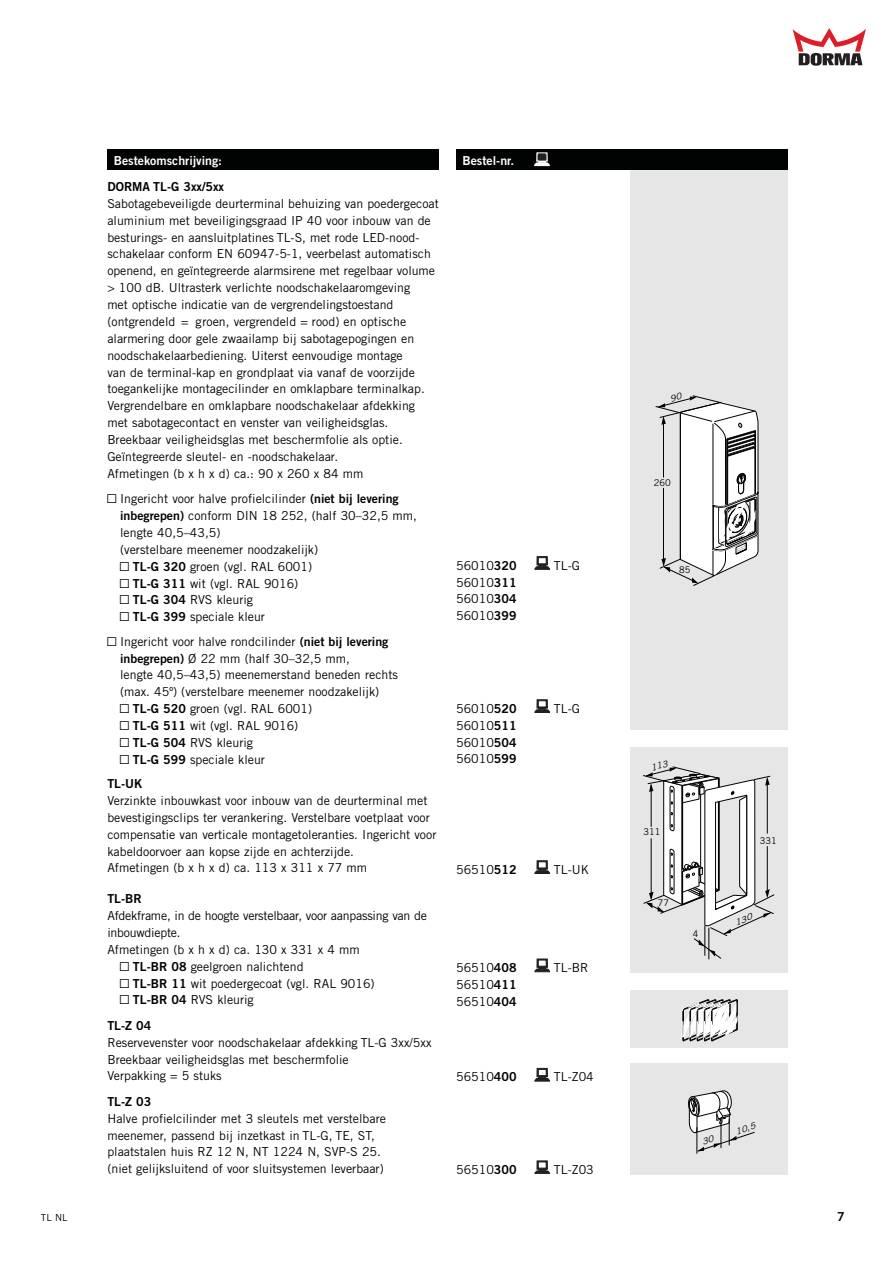
<style>
.page{position:relative;width:893px;height:1263px;background:#fff}
.page>*{position:absolute;margin:0;border:0;box-sizing:border-box;transform-origin:0 0}
.t1{font:12.45px/16.8px "Trade Gothic";color:#010202}
.t2{font:12.45px "Trade Gothic";letter-spacing:-.02em;color:#010202}
.t3{font:12.45px "Trade Gothic Bold Two";color:#010202}
.t4{font:12.45px "Trade Gothic Bold Two";color:#fff}
.t5{font:9.75px "Trade Gothic";color:#010202}
.t6{font:9.3px "Trade Gothic";color:#010202}
.t7{font:9.15px "Trade Gothic";color:#010202}
.t8{font:italic 8.55px "Trade Gothic";color:#010202;scale:1.12 1}
.s1{font-family:"AG Figures+Pi BQ"}
.s2{font-family:"Trade Gothic Bold Two"}
</style>
<div class="page">
<div style="left:630px;top:169px;width:158px;height:561px;background:#e7e6e6"></div>
<svg style="left:793px;top:28px;width:73px;height:38px"></svg>
<div style="left:107px;top:149px;width:332px;height:21px;background:#010202"></div>
<div style="left:456px;top:149px;width:332px;height:21px;background:#010202"></div>
<div style="left:630px;top:747px;width:158px;height:225px;background:#e7e6e6"></div>
<div style="left:630px;top:990px;width:158px;height:58px;background:#e7e6e6"></div>
<svg style="left:682px;top:999px;width:56px;height:43px"></svg>
<div style="left:630px;top:1064px;width:158px;height:111px;background:#e7e6e6"></div>
<svg style="left:535px;top:1161px;width:14px;height:13px"></svg>
<div style="left:538px;top:1162px;width:8px;height:6px;border:1px solid #231f20"></div>
<svg style="left:535px;top:1068px;width:14px;height:13px"></svg>
<div style="left:538px;top:1069px;width:8px;height:7px;border:1px solid #231f20"></div>
<svg style="left:535px;top:959px;width:14px;height:13px"></svg>
<div style="left:538px;top:960px;width:8px;height:6px;border:1px solid #231f20"></div>
<svg style="left:535px;top:861px;width:14px;height:13px"></svg>
<div style="left:538px;top:862px;width:8px;height:6px;border:1px solid #231f20"></div>
<svg style="left:535px;top:700px;width:14px;height:13px"></svg>
<div style="left:538px;top:701px;width:8px;height:6px;border:1px solid #231f20"></div>
<svg style="left:535px;top:557px;width:14px;height:12px"></svg>
<div style="left:538px;top:558px;width:8px;height:6px;border:1px solid #231f20"></div>
<svg style="left:535px;top:153px;width:14px;height:13px"></svg>
<div style="left:538px;top:154px;width:8px;height:6px;background:#231f20"></div>
<div style="left:538px;top:154px;width:8px;height:6px;border:1px solid #231f20"></div>
<svg style="left:655px;top:395px;width:104px;height:191px"></svg>
<svg style="left:643px;top:766px;width:131px;height:193px"></svg>
<svg style="left:688px;top:1090px;width:67px;height:63px"></svg>
<p class="t4" style="left:114px;top:156px;width:110px">Bestekomschrijving:</p>
<p class="t4" style="left:462px;top:156px;width:53px">Bestel-nr.</p>
<p class="t3" style="left:107px;top:182px;width:118px">DORMA TL-G 3xx/5xx</p>
<p class="t1" style="left:107px;top:196px;width:333px">Sabotagebeveiligde deurterminal behuizing van poedergecoat aluminium met beveiligingsgraad IP 40 voor inbouw van de besturings- en aansluitplatines TL-S, met rode LED-nood&shy;schakelaar conform EN 60947-5-1, veerbelast automatisch openend, en geïntegreerde alarmsirene met regelbaar volume &gt; 100 dB. Ultrasterk verlichte noodschakelaaromgeving<br>met optische indicatie van de vergrendelingstoestand (ontgrendeld = groen, vergrendeld = rood) en optische alarmering door gele zwaailamp bij sabotagepogingen en noodschakelaarbediening. Uiterst eenvoudige montage<br>van de terminal-kap en grondplaat via vanaf de voorzijde toegankelijke montagecilinder en omklapbare terminalkap.<br>Vergrendelbare en omklapbare noodschakelaar afdekking<br>met sabotagecontact en venster van veiligheidsglas.<br>Breekbaar veiligheidsglas met beschermfolie als optie.<br>Geïntegreerde sleutel- en -noodschakelaar.<br>Afmetingen (b x h x d) ca.: 90 x 260 x 84 mm</p>
<p class="t1" style="left:120px;top:491px;width:298px;text-indent:-13px"><span class="s1">Y</span> Ingericht voor halve profielcilinder <span class="s2">(niet bij levering inbegrepen)</span> conform DIN 18 252, (half 30–32,5 mm, lengte 40,5–43,5)<br>(verstelbare meenemer noodzakelijk)<br><span class="s1">Y</span> <span class="s2">TL-G 320</span> groen (vgl. RAL 6001)<br><span class="s1">Y</span> <span class="s2">TL-G 311</span> wit (vgl. RAL 9016)<br><span class="s1">Y</span> <span class="s2">TL-G 304</span> RVS kleurig<br><span class="s1">Y</span> <span class="s2">TL-G 399</span> speciale kleur</p>
<p class="t1" style="left:120px;top:634px;width:279px;text-indent:-13px"><span class="s1">Y</span> Ingericht voor halve rondcilinder <span class="s2">(niet bij levering inbegrepen)</span> Ø 22 mm (half 30–32,5 mm,<br>lengte 40,5–43,5) meenemerstand beneden rechts (max. 45º) (verstelbare meenemer noodzakelijk)<br><span class="s1">Y</span> <span class="s2">TL-G 520</span> groen (vgl. RAL 6001)<br><span class="s1">Y</span> <span class="s2">TL-G 511</span> wit (vgl. RAL 9016)<br><span class="s1">Y</span> <span class="s2">TL-G 504</span> RVS kleurig<br><span class="s1">Y</span> <span class="s2">TL-G 599</span> speciale kleur</p>
<p class="t3" style="left:107px;top:779px;width:37px">TL-UK</p>
<p class="t1" style="left:107px;top:793px;width:331px">Verzinkte inbouwkast voor inbouw van de deurterminal met bevestigingsclips ter verankering. Verstelbare voetplaat voor compensatie van verticale montagetoleranties. Ingericht voor kabeldoorvoer aan kopse zijde en achterzijde.<br>Afmetingen (b x h x d) ca. 113 x 311 x 77 mm</p>
<p class="t3" style="left:107px;top:894px;width:36px">TL-BR</p>
<p class="t2" style="left:107px;top:911px;width:321px">Afdekframe, in de hoogte verstelbaar, voor aanpassing van de</p>
<p class="t2" style="left:107px;top:928px;width:75px">inbouwdiepte.</p>
<p class="t1" style="left:107px;top:942px;width:254px">Afmetingen (b x h x d) ca. 130 x 331 x 4 mm</p>
<p class="t1" style="left:120px;top:959px;width:185px"><span class="s1">Y</span> <span class="s2">TL-BR 08</span> geelgroen nalichtend</p>
<p class="t1" style="left:120px;top:976px;width:256px"><span class="s1">Y</span> <span class="s2">TL-BR 11</span> wit poedergecoat (vgl. RAL 9016)</p>
<p class="t1" style="left:120px;top:993px;width:135px"><span class="s1">Y</span> <span class="s2">TL-BR 04</span> RVS kleurig</p>
<p class="t3" style="left:107px;top:1021px;width:46px">TL-Z 04</p>
<p class="t1" style="left:107px;top:1035px;width:326px">Reservevenster voor noodschakelaar afdekking TL-G 3xx/5xx<br>Breekbaar veiligheidsglas met beschermfolie<br>Verpakking = 5 stuks</p>
<p class="t3" style="left:107px;top:1097px;width:46px">TL-Z 03</p>
<p class="t1" style="left:107px;top:1111px;width:280px">Halve profielcilinder met 3 sleutels met verstelbare meenemer, passend bij inzetkast in TL-G, TE, ST, plaatstalen huis RZ 12 N, NT 1224 N, SVP-S 25. (niet gelijksluitend of voor sluitsystemen leverbaar)</p>
<p class="t1" style="left:456px;top:558px;width:62px">56010<span class="s2">320</span></p>
<p class="t1" style="left:554px;top:558px;width:28px">TL-G</p>
<p class="t1" style="left:456px;top:575px;width:62px;text-align:justify">56010<span class="s2">311<br></span>56010<span class="s2">304<br></span>56010<span class="s2">399</span></p>
<p class="t1" style="left:456px;top:701px;width:62px">56010<span class="s2">520</span></p>
<p class="t1" style="left:554px;top:701px;width:28px">TL-G</p>
<p class="t1" style="left:456px;top:718px;width:62px;text-align:justify">56010<span class="s2">511<br></span>56010<span class="s2">504<br></span>56010<span class="s2">599</span></p>
<p class="t1" style="left:456px;top:862px;width:62px">56510<span class="s2">512</span></p>
<p class="t1" style="left:554px;top:862px;width:37px">TL-UK</p>
<p class="t1" style="left:456px;top:960px;width:62px">56510<span class="s2">408</span></p>
<p class="t1" style="left:554px;top:960px;width:36px">TL-BR</p>
<p class="t1" style="left:456px;top:977px;width:62px">56510<span class="s2">411<br></span>56510<span class="s2">404</span></p>
<p class="t1" style="left:456px;top:1070px;width:62px">56510<span class="s2">400</span></p>
<p class="t1" style="left:554px;top:1070px;width:41px">TL-Z04</p>
<p class="t1" style="left:456px;top:1162px;width:62px">56510<span class="s2">300</span></p>
<p class="t1" style="left:554px;top:1162px;width:41px">TL-Z03</p>
<p class="t6" style="left:654px;top:480px;width:19px">260</p>
<p class="t7" style="left:679px;top:567px;width:13px">85</p>
<p class="t6" style="left:643px;top:829px;width:19px">311</p>
<p class="t7" style="left:658px;top:899px;width:13px">77</p>
<p class="t7" style="left:693px;top:930px;width:7px">4</p>
<p class="t6" style="left:760px;top:837px;width:19px">331</p>
<p class="t8" style="left:734px;top:1129px;width:20px;rotate:-19deg">10,5</p>
<p class="t5" style="left:41px;top:1214px;width:28px">TL NL</p>
<p class="t3" style="left:837px;top:1212px;width:9px">7</p>
</div>
